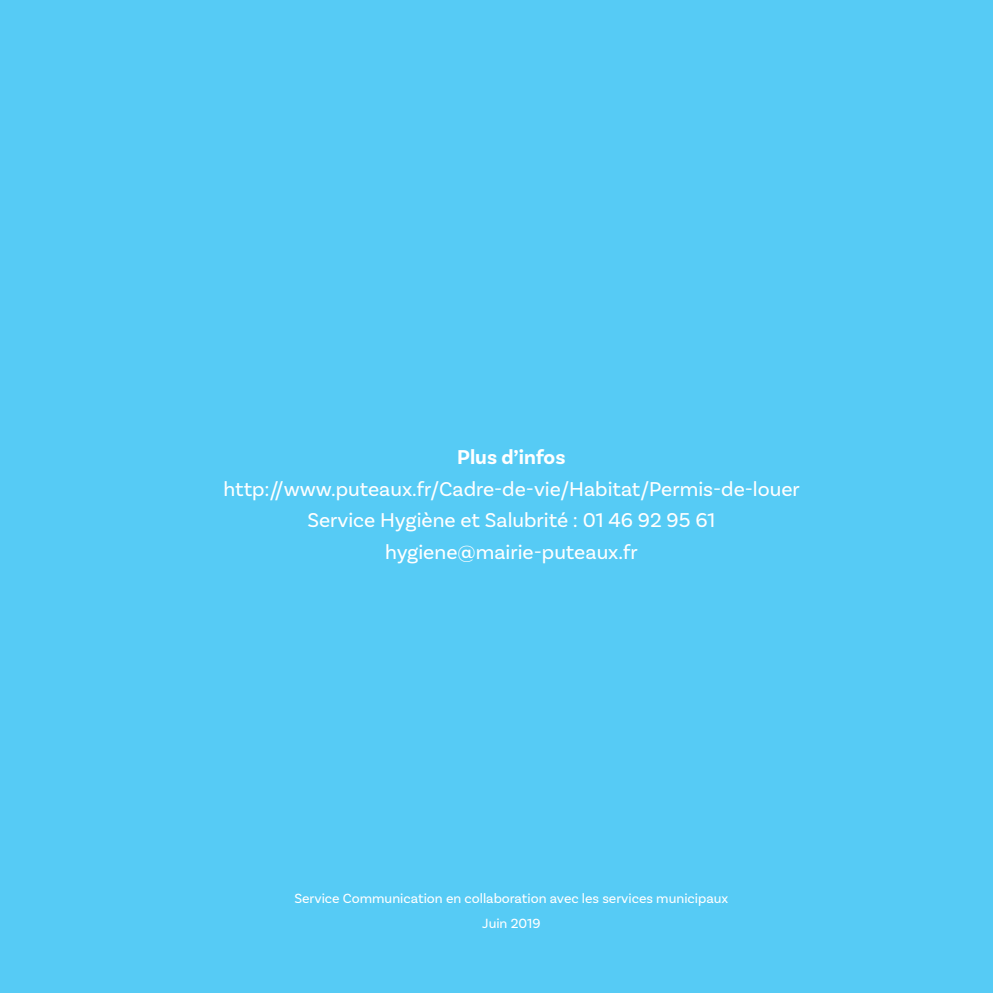
<style>
.page{position:relative;width:993px;height:993px;background:#fff}
.page>*{position:absolute;margin:0;border:0;box-sizing:border-box;transform-origin:0 0}
.t1{font:21px "Basic Sans";color:#fff}
.t2{font:700 21px "Basic Sans";color:#fff}
.t3{font:14px "Basic Sans";color:#fff}
</style>
<div class="page">
<div style="left:0;top:0;width:992px;height:992px;background:#56cbf5"></div>
<p class="t2" style="left:457px;top:444px;width:110px">Plus d’infos</p>
<p class="t1" style="left:223px;top:476px;width:577px">http://www.puteaux.fr/Cadre-de-vie/Habitat/Permis-de-louer</p>
<p class="t1" style="left:307px;top:507px;width:409px">Service Hygiène et Salubrité : 01 46 92 95 61</p>
<p class="t1" style="left:385px;top:539px;width:254px">hygiene@mairie-puteaux.fr</p>
<p class="t3" style="left:294px;top:889px;width:435px">Service Communication en collaboration avec les services municipaux</p>
<p class="t3" style="left:482px;top:914px;width:60px">Juin 2019</p>
</div>
